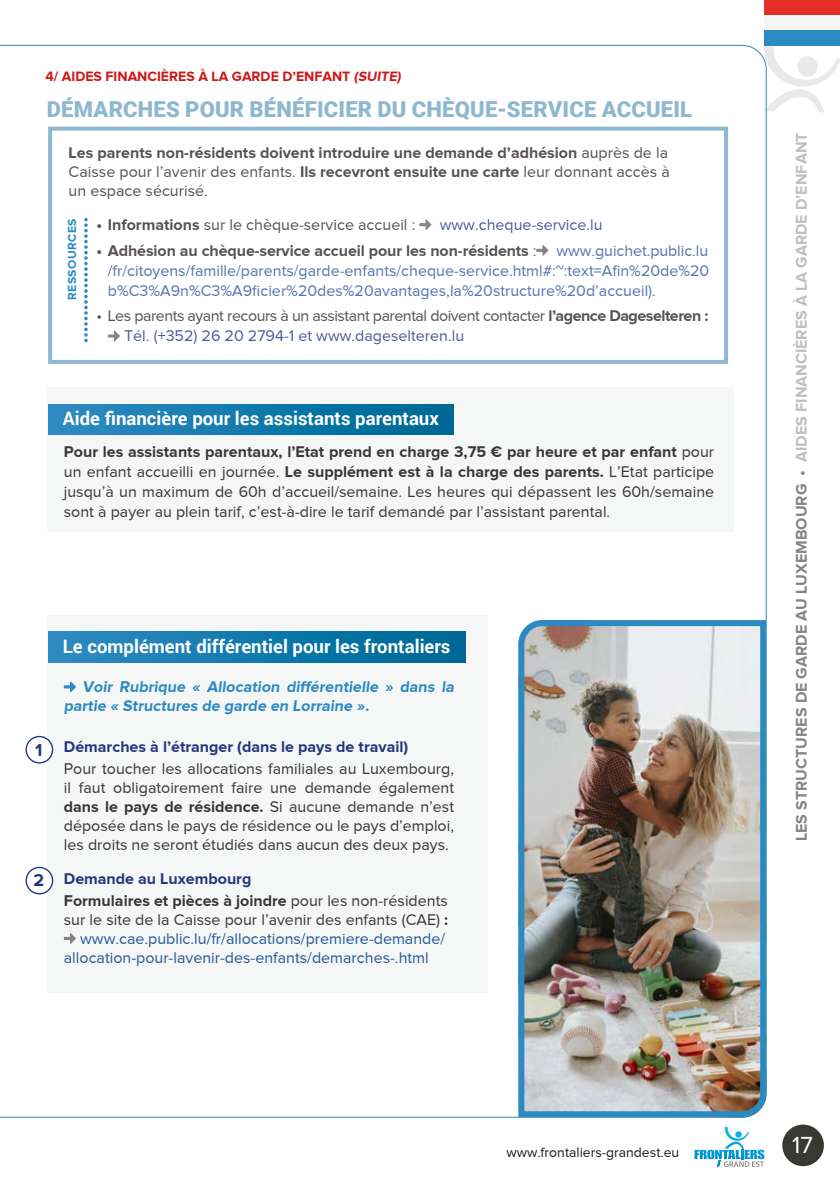
<style>
.page{position:relative;width:840px;height:1191px;background:#fff}
.page>*{position:absolute;margin:0;border:0;box-sizing:border-box;transform-origin:0 0}
.t1{font:24px "Proxima Nova";color:#fff}
.t2{font:900 22px "Roboto";letter-spacing:.01em;color:#8eb7d0}
.t3{font:700 18.6px "Roboto";color:#fff}
.t4{font:700 17.8px "Proxima Nova";color:#25377e}
.t5{font:16px/19px "Proxima Nova";color:#3a3835;text-align:justify}
.t6{font:16px/20px "Proxima Nova";color:#5576af;text-align:justify}
.t7{font:700 16px/19px "Proxima Nova";color:#585350;text-align:justify}
.t8{font:16px/20px "Proxima Nova";letter-spacing:-.03em;color:#585350}
.t9{font:16px "Proxima Nova";color:#275b9b}
.t10{font:700 16px/19px "Proxima Nova";color:#2a8ac1}
.t11{font:700 16px/21.8px "Proxima Nova";color:#3a3835}
.t12{font:700 16px "Proxima Nova";color:#878483}
.t13{font:700 16px "Proxima Nova";color:#25377e}
.t14{font:16px "Proxima Nova";color:#585350}
.t15{font:16px "Proxima Nova";color:#4b5d9f}
.t16{font:700 14px "Proxima Nova";color:#cd1719}
.t17{font:14px "Proxima Nova";color:#1d1d1b}
.t18{font:700 12px "Proxima Nova";letter-spacing:.04em;color:#2a8ac1}
.s1{font-weight:400}
.s2{font-weight:700}
.s3{font-weight:700;color:#585350}
.s4{color:#585350}
.s5{color:#4b5d9f}
.s6{color:#25377e}
.s7{color:#c2bebe}
</style>
<div class="page">
<svg style="left:694px;top:1126px;width:70px;height:41px"></svg>
<svg style="left:766px;top:45px;width:73px;height:67px"></svg>
<div style="left:763px;top:0;width:76px;height:15px;background:#e62e28"></div>
<div style="left:763px;top:15px;width:76px;height:15px;background:#f6f6f6"></div>
<div style="left:763px;top:30px;width:76px;height:15px;background:#2a8ac1"></div>
<div style="left:48px;top:127px;width:679px;height:237px;background:#fff;border:4px solid #8eb8d1"></div>
<svg style="left:419px;top:219px;width:12px;height:11px"></svg>
<svg style="left:536px;top:245px;width:12px;height:11px"></svg>
<svg style="left:108px;top:330px;width:12px;height:12px"></svg>
<svg style="left:84px;top:218px;width:4px;height:124px"></svg>
<div style="left:47px;top:387px;width:686px;height:145px;background:#f5f6f6"></div>
<div style="left:49px;top:404px;width:404px;height:31px;background:linear-gradient(to right,#2e8bc3,#006895)"></div>
<div style="left:47px;top:615px;width:441px;height:378px;background:#f5f6f6"></div>
<div style="left:49px;top:632px;width:416px;height:30px;background:linear-gradient(to right,#2e8bc3,#006895)"></div>
<svg style="left:64px;top:681px;width:12px;height:11px"></svg>
<svg style="left:64px;top:933px;width:12px;height:11px"></svg>
<div style="left:26px;top:736px;width:26px;height:27px;background:#fff;border-radius:50%"></div>
<div style="left:26px;top:736px;width:27px;height:27px;border:1px solid #25377e;border-radius:50%"></div>
<div style="left:26px;top:867px;width:26px;height:26px;background:#fff;border-radius:50%"></div>
<div style="left:26px;top:866px;width:27px;height:28px;border:1px solid #25377e;border-radius:50%"></div>
<div style="left:781px;top:1124px;width:42px;height:42px;background:#3a3835;border-radius:50%"></div>
<img style="left:515px;top:617px;width:252px;height:501px">
<p class="t16" style="left:45px;top:68px;width:359px">4/ AIDES FINANCIÈRES À LA GARDE D’ENFANT (SUITE)</p>
<h2 class="t2" style="left:47px;top:93px;width:646px">DÉMARCHES POUR BÉNÉFICIER DU CHÈQUE-SERVICE ACCUEIL</h2>
<p class="t7" style="left:68px;top:143px;width:602px">Les parents non-résidents doivent introduire une demande d’adhésion <span class="s1">auprès de la Caisse pour l’avenir des enfants.</span> Ils recevront ensuite une carte <span class="s1">leur donnant accès à un espace sécurisé.</span></p>
<p class="t18" style="left:65px;top:300px;width:83px;rotate:-90deg">RESSOURCES</p>
<p class="t14" style="left:96px;top:216px;width:320px"><span class="s2">• Informations</span> sur le chèque-service accueil :</p>
<p class="t15" style="left:439px;top:216px;width:164px">www.cheque-service.lu</p>
<p class="t6" style="left:108px;top:240px;width:602px;text-indent:-11px"><span class="s3">• Adhésion au chèque-service accueil pour les non-résidents</span> <span class="s4">:</span> www.guichet.public.lu /fr/citoyens/famille/parents/garde-enfants/cheque-service.html#:~:text=Afin%20de%20 b%C3%A9n%C3%A9ficier%20des%20avantages,la%20structure%20d’accueil).</p>
<p class="t8" style="left:124px;top:306px;width:585px;text-indent:-28px">• Les parents ayant recours à un assistant parental doivent contacter <span class="s2">l’agence Dageselteren :<br></span><span class="s5">Tél. (+352) 26 20 2794-1 et www.dageselteren.lu</span></p>
<p class="t3" style="left:63px;top:405px;width:377px">Aide financière pour les assistants parentaux</p>
<p class="t5" style="left:64px;top:442px;width:651px;line-height:20px"><span class="s2">Pour les assistants parentaux, l’Etat prend en charge 3,75 € par heure et par enfant</span> pour un enfant accueilli en journée. <span class="s2">Le supplément est à la charge des parents.</span> L’Etat participe jusqu’à un maximum de 60h d’accueil/semaine. Les heures qui dépassent les 60h/semaine sont à payer au plein tarif, c’est-à-dire le tarif demandé par l’assistant parental.</p>
<p class="t4" style="left:35px;top:739px;width:9px">1</p>
<p class="t4" style="left:34px;top:870px;width:12px">2</p>
<p class="t3" style="left:63px;top:633px;width:389px">Le complément différentiel pour les frontaliers</p>
<p class="t10" style="left:64px;top:677px;width:394px;text-indent:19px">Voir Rubrique « Allocation différentielle » dans la partie « Structures de garde en Lorraine ».</p>
<p class="t13" style="left:64px;top:737px;width:346px">Démarches à l’étranger (dans le pays de travail)</p>
<p class="t5" style="left:64px;top:759px;width:391px">Pour toucher les allocations familiales au Luxembourg, il faut obligatoirement faire une demande également <span class="s2">dans le pays de résidence.</span> Si aucune demande n’est déposée dans le pays de résidence ou le pays d’emploi, les droits ne seront étudiés dans aucun des deux pays.</p>
<p class="t11" style="left:64px;top:867px;width:385px"><span class="s6">Demande au Luxembourg<br></span>Formulaires et pièces à joindre <span class="s1">pour les non-résidents</span></p>
<p class="t5" style="left:64px;top:909px;width:385px">sur le site de la Caisse pour l’avenir des enfants (CAE) <span class="s2">:</span></p>
<p class="t9" style="left:80px;top:929px;width:366px">www.cae.public.lu/fr/allocations/premiere-demande/</p>
<p class="t9" style="left:64px;top:948px;width:366px">allocation-pour-lavenir-des-enfants/demarches-.html</p>
<p class="t17" style="left:506px;top:1144px;width:174px">www.frontaliers-grandest.eu</p>
<p class="t12" style="left:791px;top:841px;width:710px;rotate:-90deg">LES STRUCTURES DE GARDE AU LUXEMBOURG • <span class="s7">AIDES FINANCIÈRES À LA GARDE D’ENFANT</span></p>
<h1 class="t1" style="left:791px;top:1132px;width:22px">17</h1>
</div>
